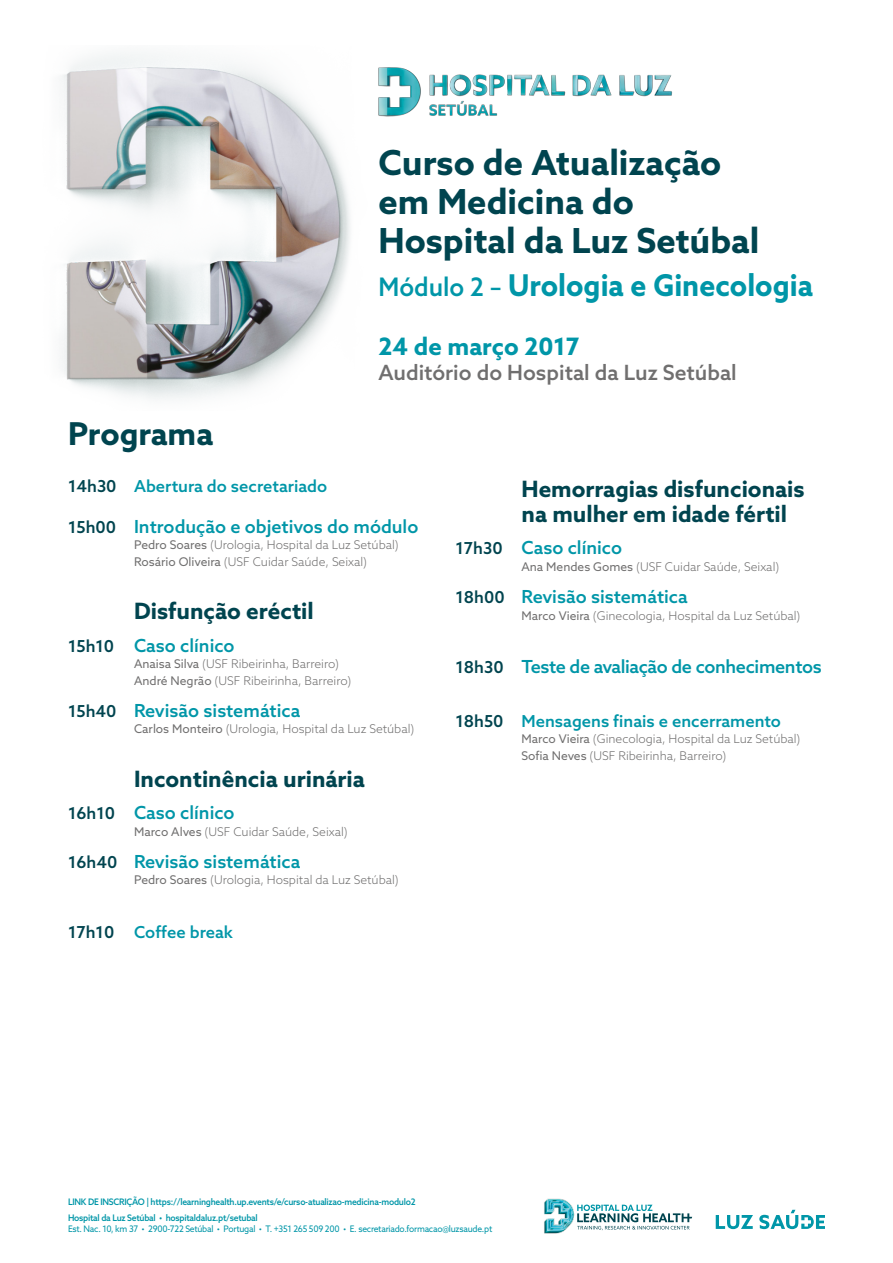
<style>
.page{position:relative;width:893px;height:1263px;background:#fff}
.page>*{position:absolute;margin:0;border:0;box-sizing:border-box;transform-origin:0 0}
.t1{font:700 34.5px/39px "Azo Sans";color:#00444f}
.t2{font:700 31.5px "Azo Sans";color:#00444f}
.t3{font:700 30px "Azo Sans";color:#0096a8;scale:.95 1}
.t4{font:700 24px "Azo Sans";color:#0096a8}
.t5{font:700 22.5px/25.5px "Azo Sans";color:#00444f}
.t6{font:500 21px "Azo Sans";color:#706f6f}
.t7{font:500 18px "Azo Sans";color:#0096a8}
.t8{font:500 18px "Azo Sans";letter-spacing:-.02em;color:#0096a8}
.t9{font:500 16.5px "Azo Sans";color:#0096a8}
.t10{font:300 12px/16.5px "Azo Sans";color:#706f6f}
.t11{font:500 9px/15.5px "Azo Sans";letter-spacing:-.03em;color:#0096a8;scale:.95 1}
.t12{font:9px "Azo Sans";letter-spacing:-.03em;color:#0096a8;scale:.95 1}
.s1{font-weight:500;font-size:25.5px}
.s2{color:#00444f}
.s3{font-size:16.5px;color:#00444f}
.s4{font-weight:400}
</style>
<div class="page">
<img style="left:378px;top:67px;width:294px;height:50px">
<img style="left:61px;top:53px;width:289px;height:347px">
<svg style="left:716px;top:1210px;width:109px;height:19px"></svg>
<svg style="left:580px;top:1204px;width:112px;height:26px"></svg>
<img style="left:544px;top:1198px;width:36px;height:36px">
<h2 class="t2" style="left:68px;top:413px;width:147px">Programa</h2>
<h1 class="t1" style="left:378px;top:142px;width:382px">Curso de Atualização em Medicina do<br>Hospital da Luz Setúbal</h1>
<h3 class="t3" style="left:378px;top:265px;width:459px"><span class="s1">Módulo 2 –</span> Urologia e Ginecologia</h3>
<h3 class="t4" style="left:378px;top:330px;width:203px">24 de março 2017</h3>
<h3 class="t6" style="left:378px;top:359px;width:360px">Auditório do Hospital da Luz Setúbal</h3>
<h3 class="t9" style="left:68px;top:475px;width:261px"><span class="s2">14h30</span> Abertura do secretariado</h3>
<h3 class="t7" style="left:68px;top:514px;width:352px"><span class="s3">15h00</span> Introdução e objetivos do módulo</h3>
<p class="t10" style="left:134px;top:537px;width:266px"><span class="s4">Pedro Soares</span> (Urologia, Hospital da Luz Setúbal)<br><span class="s4">Rosário Oliveira</span> (USF Cuidar Saúde, Seixal)</p>
<h3 class="t5" style="left:134px;top:598px;width:181px">Disfunção eréctil</h3>
<h3 class="t7" style="left:68px;top:633px;width:168px"><span class="s3">15h10</span> Caso clínico</h3>
<p class="t10" style="left:134px;top:655px;width:219px"><span class="s4">Anaisa Silva</span> (USF Ribeirinha, Barreiro)<br><span class="s4">André Negrão</span> (USF Ribeirinha, Barreiro)</p>
<h3 class="t7" style="left:68px;top:698px;width:234px"><span class="s3">15h40</span> Revisão sistemática</h3>
<p class="t10" style="left:134px;top:721px;width:282px"><span class="s4">Carlos Monteiro</span> (Urologia, Hospital da Luz Setúbal)</p>
<h3 class="t5" style="left:134px;top:766px;width:232px">Incontinência urinária</h3>
<h3 class="t7" style="left:68px;top:801px;width:168px"><span class="s3">16h10</span> Caso clínico</h3>
<p class="t10" style="left:134px;top:823px;width:215px"><span class="s4">Marco Alves</span> (USF Cuidar Saúde, Seixal)</p>
<h3 class="t7" style="left:68px;top:849px;width:234px"><span class="s3">16h40</span> Revisão sistemática</h3>
<p class="t10" style="left:134px;top:872px;width:266px"><span class="s4">Pedro Soares</span> (Urologia, Hospital da Luz Setúbal)</p>
<h3 class="t9" style="left:68px;top:921px;width:167px"><span class="s2">17h10</span> Coffee break</h3>
<h3 class="t5" style="left:521px;top:475px;width:285px">Hemorragias disfuncionais na mulher em idade fértil</h3>
<h3 class="t7" style="left:455px;top:536px;width:168px"><span class="s3">17h30</span> Caso clínico</h3>
<p class="t10" style="left:521px;top:558px;width:259px"><span class="s4">Ana Mendes Gomes</span> (USF Cuidar Saúde, Seixal)</p>
<h3 class="t7" style="left:455px;top:585px;width:234px"><span class="s3">18h00</span> Revisão sistemática</h3>
<p class="t10" style="left:521px;top:607px;width:281px"><span class="s4">Marco Vieira</span> (Ginecologia, Hospital da Luz Setúbal)</p>
<h3 class="t8" style="left:455px;top:655px;width:368px"><span class="s3">18h30</span> Teste de avaliação de conhecimentos</h3>
<h3 class="t9" style="left:455px;top:710px;width:327px"><span class="s2">18h50</span> Mensagens finais e encerramento</h3>
<p class="t10" style="left:521px;top:730px;width:281px"><span class="s4">Marco Vieira</span> (Ginecologia, Hospital da Luz Setúbal)<br><span class="s4">Sofia Neves</span> (USF Ribeirinha, Barreiro)</p>
<p class="t11" style="left:68px;top:1194px;width:367px">LINK DE INSCRIÇÃO | https://learninghealth.up.events/e/curso-atualizao-medicina-modulo2<br>Hospital da Luz Setúbal • hospitaldaluz.pt/setubal</p>
<p class="t12" style="left:68px;top:1223px;width:448px">Est. Nac. 10, km 37 • 2900-722 Setúbal • Portugal • T. +351 265 509 200 • E. secretariado.formacao@luzsaude.pt</p>
</div>
